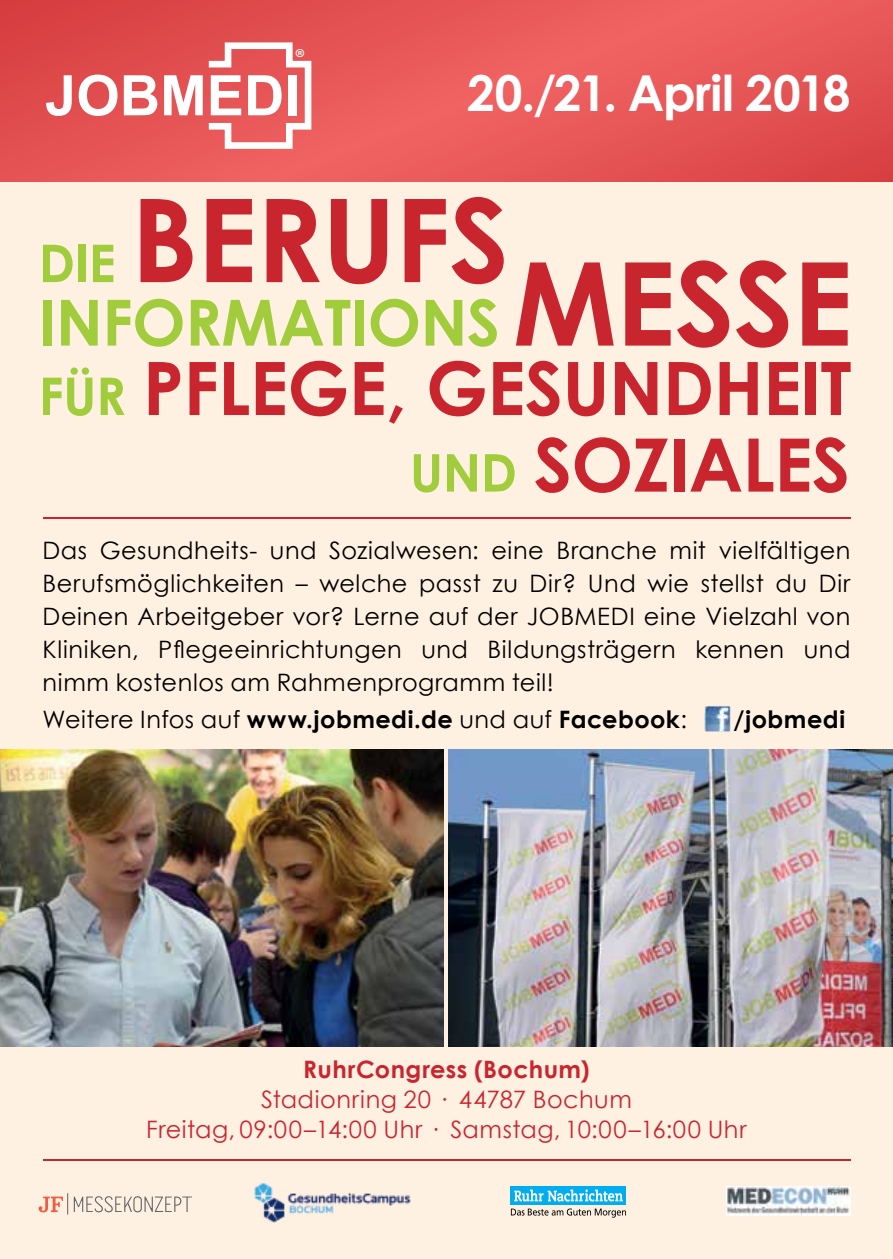
<style>
.page{position:relative;width:893px;height:1259px;background:#fff1e2}
.page>*{position:absolute;margin:0;border:0;box-sizing:border-box;transform-origin:0 0}
.t1{font:700 115.8px "Century Gothic";letter-spacing:-.01em;color:#c9252f}
.t2{font:700 73.8px/76.5px "Century Gothic";letter-spacing:-.01em;color:#c9252f;text-align:right}
.t3{font:700 63.6px "Century Gothic";letter-spacing:-.01em;color:#a1cd3d}
.t4{font:700 52.2px "Century Gothic";color:#a1cd3d}
.t5{font:700 49.5px "Century Gothic";letter-spacing:-.01em;color:#fff}
.t6{font:24.9px "Myriad Pro";color:#fff}
.t7{font:24px/33px "Century Gothic";letter-spacing:.02em;color:#000;text-align:justify}
.t8{font:24px/30px "Century Gothic";letter-spacing:.02em;color:#c9252f;text-align:center}
.t9{font:700 24px "Century Gothic";letter-spacing:.02em;color:#c9252f}
.t10{font:700 24px "Century Gothic";letter-spacing:.02em;color:#000}
.s1{font-size:115.8px;color:#c9252f}
.s2{font-size:52.2px;color:#a1cd3d}
.s3{font-weight:700}
</style>
<div class="page">
<img style="left:0;top:749px;width:444px;height:297px">
<hr style="left:43px;top:517px;width:807px;height:2px;background:#c9252f">
<img style="left:705px;top:706px;width:25px;height:25px">
<img style="left:705px;top:715px;width:22px;height:13px">
<svg style="left:0;top:0;width:893px;height:181px;background:#e65556"></svg>
<img style="left:448px;top:749px;width:445px;height:297px">
<svg style="left:46px;top:75px;width:26px;height:41px"></svg>
<svg style="left:79px;top:75px;width:38px;height:41px;background:#f0a8a9"></svg>
<svg style="left:124px;top:75px;width:33px;height:40px"></svg>
<svg style="left:164px;top:39px;width:151px;height:113px;background:#ed8989"></svg>
<svg style="left:39px;top:1193px;width:153px;height:21px"></svg>
<img style="left:726px;top:1186px;width:124px;height:29px">
<svg style="left:511px;top:1208px;width:115px;height:9px"></svg>
<div style="left:511px;top:1186px;width:115px;height:19px;background:#00aeef"></div>
<svg style="left:514px;top:1189px;width:109px;height:12px"></svg>
<img style="left:254px;top:1183px;width:157px;height:39px">
<hr style="left:43px;top:1159px;width:807px;height:1px;background:#c9252f">
<p class="t6" style="left:295px;top:42px;width:12px">®</p>
<h3 class="t5" style="left:467px;top:56px;width:385px">20./21. April 2018</h3>
<h1 class="t1" style="left:131px;top:152px;width:380px">BERUFS</h1>
<h3 class="t4" style="left:39px;top:223px;width:79px">DIE</h3>
<h3 class="t3" style="left:39px;top:274px;width:816px">INFORMATIONS <span class="s1">MESSE</span></h3>
<h2 class="t2" style="left:39px;top:347px;width:814px"><span class="s2">FÜR</span> PFLEGE, GESUNDHEIT<br><span class="s2">UND</span> SOZIALES</h2>
<p class="t7" style="left:43px;top:533px;width:809px">Das Gesundheits- und Sozialwesen: eine Branche mit vielfältigen Berufsmöglichkeiten – welche passt zu Dir? Und wie stellst du Dir Deinen Arbeitgeber vor? Lerne auf der JOBMEDI eine Vielzahl von Kliniken, Pflegeeinrichtungen und Bildungsträgern kennen und nimm kostenlos am Rahmenprogramm teil!</p>
<p class="t7" style="left:43px;top:702px;width:646px">Weitere Infos auf <span class="s3">www.jobmedi.de</span> und auf <span class="s3">Facebook</span>:</p>
<p class="t10" style="left:733px;top:701px;width:113px">/jobmedi</p>
<p class="t9" style="left:303px;top:1051px;width:288px">RuhrCongress (Bochum)</p>
<p class="t8" style="left:146px;top:1084px;width:602px">Stadionring 20 · 44787 Bochum<br>Freitag, 09:00–14:00 Uhr · Samstag, 10:00–16:00 Uhr</p>
</div>
